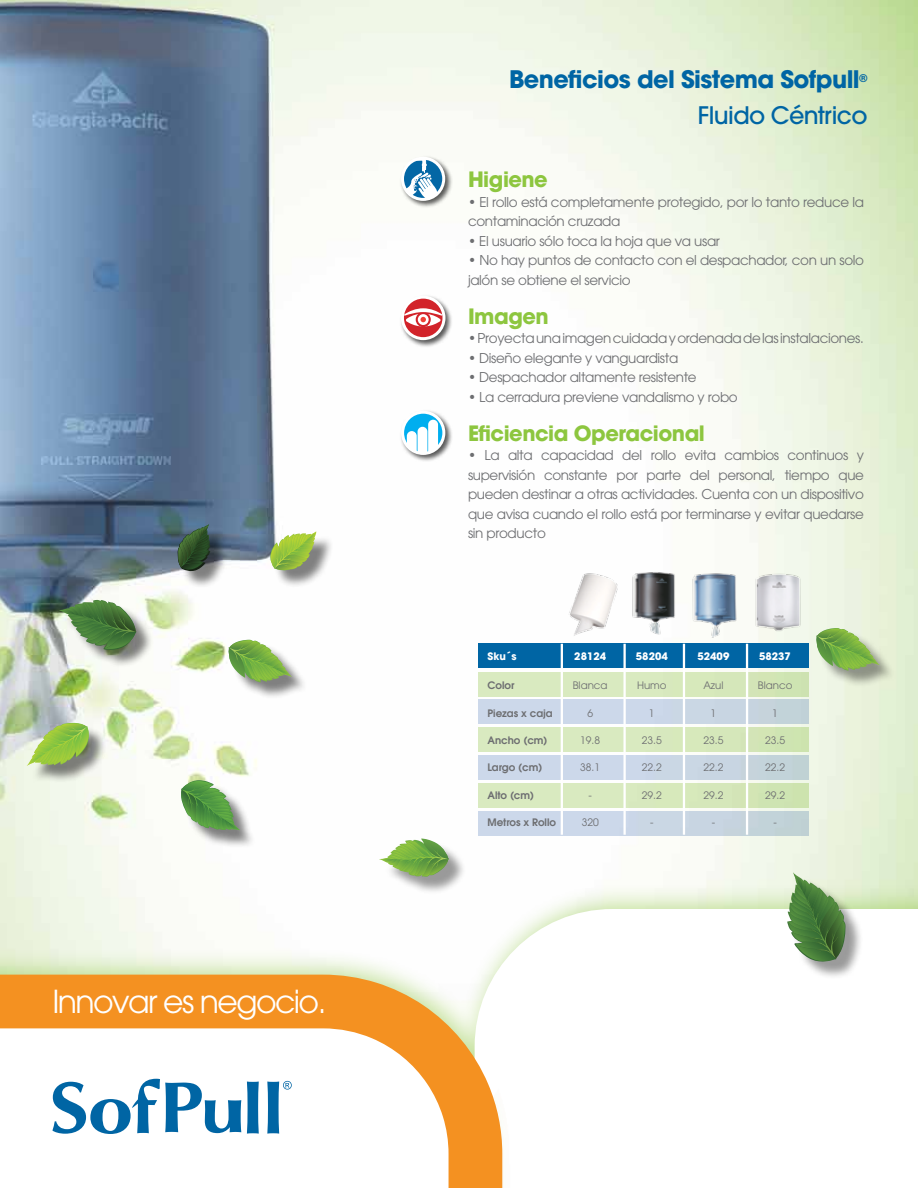
<style>
.page{position:relative;width:918px;height:1188px;background:#fff}
.page>*{position:absolute;margin:0;border:0;box-sizing:border-box;transform-origin:0 0}
.t1{font:31.5px "Avant Garde";letter-spacing:-.05em;color:#fff}
.t2{font:700 24px "Avant Garde";letter-spacing:-.025em;color:#0065a4}
.t3{font:500 24px "Avant Garde";letter-spacing:-.025em;color:#0065a4}
.t4{font:700 21px "Avant Garde";letter-spacing:-.025em;color:#8dc63f}
.t5{font:13.5px/19.5px "Avant Garde";letter-spacing:-.025em;color:#6d6e71}
.t6{font:700 10.5px "Avant Garde";color:#0065a4}
.t7{font:10.2px "Avant Garde";color:#6d6e71}
.t8{font:600 10.2px "Avant Garde";color:#6d6e71}
.t9{font:700 10.2px "Avant Garde";color:#fff}
</style>
<div class="page">
<img style="left:0;top:0;width:918px;height:883px">
<div style="left:0;top:883px;width:918px;height:305px;background:#8dc63f;opacity:.5"></div>
<svg style="left:475px;top:909px;width:443px;height:279px"></svg>
<img style="left:502px;top:1066px;width:16px;height:122px">
<svg style="left:0;top:975px;width:502px;height:213px"></svg>
<div style="left:31px;top:528px;width:303px;height:321px;background:#000;opacity:.5"></div>
<svg style="left:180px;top:780px;width:60px;height:50px"></svg>
<svg style="left:228px;top:640px;width:64px;height:42px"></svg>
<svg style="left:176px;top:524px;width:34px;height:49px;background:#415c48"></svg>
<svg style="left:27px;top:723px;width:64px;height:43px;background:#9ec06b"></svg>
<svg style="left:59px;top:600px;width:77px;height:50px"></svg>
<svg style="left:269px;top:531px;width:47px;height:41px;background:#a0bc68"></svg>
<div style="left:399px;top:294px;width:54px;height:53px;background:#000;opacity:.65"></div>
<svg style="left:402px;top:297px;width:42px;height:42px"></svg>
<div style="left:401px;top:296px;width:45px;height:44px;border:3px solid #fff;border-radius:50%"></div>
<svg style="left:404px;top:308px;width:38px;height:20px"></svg>
<div style="left:399px;top:409px;width:54px;height:53px;background:#000;opacity:.65"></div>
<svg style="left:403px;top:412px;width:41px;height:41px"></svg>
<svg style="left:407px;top:420px;width:31px;height:33px"></svg>
<div style="left:401px;top:411px;width:44px;height:44px;border:3px solid #fff;border-radius:50%"></div>
<div style="left:399px;top:155px;width:54px;height:53px;background:#000;opacity:.65"></div>
<svg style="left:403px;top:158px;width:39px;height:41px"></svg>
<div style="left:401px;top:157px;width:44px;height:44px;border:3px solid #fff;border-radius:50%"></div>
<div style="left:478px;top:644px;width:331px;height:24px;background:#0065a4"></div>
<div style="left:478px;top:672px;width:331px;height:24px;background:#daebc1"></div>
<div style="left:478px;top:700px;width:331px;height:24px;background:linear-gradient(to right,#cfdaef,#c5d4dc)"></div>
<div style="left:478px;top:728px;width:331px;height:24px;background:#daebc1"></div>
<div style="left:478px;top:755px;width:331px;height:25px;background:linear-gradient(to right,#cfdaef,#c4d3da)"></div>
<div style="left:478px;top:783px;width:331px;height:24px;background:#daebc1"></div>
<div style="left:478px;top:811px;width:331px;height:24px;background:linear-gradient(to right,#cfdaef,#c3d3d8)"></div>
<hr style="left:561px;top:644px;width:2px;height:191px;background:#fff">
<hr style="left:623px;top:644px;width:3px;height:191px;background:#fff">
<hr style="left:683px;top:644px;width:2px;height:191px;background:#fff">
<img style="left:691px;top:571px;width:47px;height:68px">
<img style="left:559px;top:571px;width:67px;height:66px">
<div style="left:790px;top:876px;width:74px;height:104px;background:#000;opacity:.4"></div>
<svg style="left:787px;top:872px;width:59px;height:92px;background:#7da071"></svg>
<div style="left:819px;top:631px;width:78px;height:58px;background:#000;opacity:.4"></div>
<svg style="left:815px;top:628px;width:65px;height:43px;background:#99bf77"></svg>
<div style="left:383px;top:841px;width:84px;height:54px;background:#000;opacity:.4"></div>
<svg style="left:379px;top:838px;width:70px;height:39px"></svg>
<svg style="left:52px;top:1079px;width:189px;height:55px"></svg>
<svg style="left:247px;top:1082px;width:12px;height:52px"></svg>
<svg style="left:267px;top:1081px;width:25px;height:53px"></svg>
<img style="left:631px;top:571px;width:47px;height:66px">
<hr style="left:746px;top:644px;width:2px;height:191px;background:#fff">
<img style="left:745px;top:568px;width:64px;height:67px">
<h1 class="t1" style="left:52px;top:983px;width:275px">Innovar es negocio.</h1>
<h2 class="t2" style="left:509px;top:64px;width:352px">Beneficios del Sistema Sofpull</h2>
<p class="t6" style="left:859px;top:72px;width:10px">®</p>
<h2 class="t3" style="left:698px;top:101px;width:171px">Fluido Céntrico</h2>
<h3 class="t4" style="left:468px;top:166px;width:81px">Higiene</h3>
<p class="t5" style="left:468px;top:192px;width:397px">• El rollo está completamente protegido, por lo tanto reduce la contaminación cruzada</p>
<p class="t5" style="left:468px;top:231px;width:253px">• El usuario sólo toca la hoja que va usar</p>
<p class="t5" style="left:468px;top:251px;width:398px">• No hay puntos de contacto con el despachador, con un solo jalón se obtiene el servicio</p>
<h3 class="t4" style="left:468px;top:302px;width:82px">Imagen</h3>
<p class="t5" style="left:468px;top:329px;width:397px">• Proyecta una imagen cuidada y ordenada de las instalaciones.</p>
<p class="t5" style="left:468px;top:348px;width:212px">• Diseño elegante y vanguardista</p>
<p class="t5" style="left:468px;top:368px;width:230px">• Despachador altamente resistente</p>
<p class="t5" style="left:468px;top:387px;width:271px">• La cerradura previene vandalismo y robo</p>
<h3 class="t4" style="left:468px;top:419px;width:238px">Eficiencia Operacional</h3>
<p class="t5" style="left:468px;top:446px;width:397px;text-align:justify">• La alta capacidad del rollo evita cambios continuos y supervisión constante por parte del personal, tiempo que pueden destinar a otras actividades. Cuenta con un dispositivo que avisa cuando el rollo está por terminarse y evitar quedarse sin producto</p>
<p class="t9" style="left:487px;top:649px;width:31px">Sku´s</p>
<p class="t9" style="left:574px;top:649px;width:33px">28124</p>
<p class="t9" style="left:636px;top:649px;width:33px">58204</p>
<p class="t9" style="left:698px;top:649px;width:33px">52409</p>
<p class="t9" style="left:759px;top:649px;width:33px">58237</p>
<p class="t8" style="left:487px;top:679px;width:28px">Color</p>
<p class="t7" style="left:573px;top:679px;width:36px">Blanca</p>
<p class="t7" style="left:637px;top:679px;width:31px">Humo</p>
<p class="t7" style="left:703px;top:679px;width:22px">Azul</p>
<p class="t7" style="left:758px;top:679px;width:36px">Blanco</p>
<p class="t8" style="left:487px;top:706px;width:67px">Piezas x caja</p>
<p class="t7" style="left:587px;top:707px;width:7px">6</p>
<p class="t7" style="left:649px;top:707px;width:7px">1</p>
<p class="t7" style="left:711px;top:707px;width:7px">1</p>
<p class="t7" style="left:772px;top:707px;width:7px">1</p>
<p class="t8" style="left:487px;top:734px;width:61px">Ancho (cm)</p>
<p class="t7" style="left:580px;top:734px;width:21px">19.8</p>
<p class="t7" style="left:642px;top:734px;width:21px">23.5</p>
<p class="t7" style="left:704px;top:734px;width:21px">23.5</p>
<p class="t7" style="left:765px;top:734px;width:21px">23.5</p>
<p class="t8" style="left:487px;top:761px;width:56px">Largo (cm)</p>
<p class="t7" style="left:580px;top:762px;width:21px">38.1</p>
<p class="t7" style="left:642px;top:762px;width:21px">22.2</p>
<p class="t7" style="left:704px;top:762px;width:21px">22.2</p>
<p class="t7" style="left:765px;top:762px;width:21px">22.2</p>
<p class="t8" style="left:487px;top:788px;width:48px">Alto (cm)</p>
<p class="t7" style="left:588px;top:789px;width:5px">-</p>
<p class="t7" style="left:642px;top:789px;width:21px">29.2</p>
<p class="t7" style="left:704px;top:789px;width:21px">29.2</p>
<p class="t7" style="left:765px;top:789px;width:21px">29.2</p>
<p class="t8" style="left:487px;top:816px;width:70px">Metros x Rollo</p>
<p class="t7" style="left:582px;top:816px;width:19px">320</p>
<p class="t7" style="left:650px;top:816px;width:5px">-</p>
<p class="t7" style="left:712px;top:816px;width:5px">-</p>
<p class="t7" style="left:773px;top:816px;width:5px">-</p>
</div>
